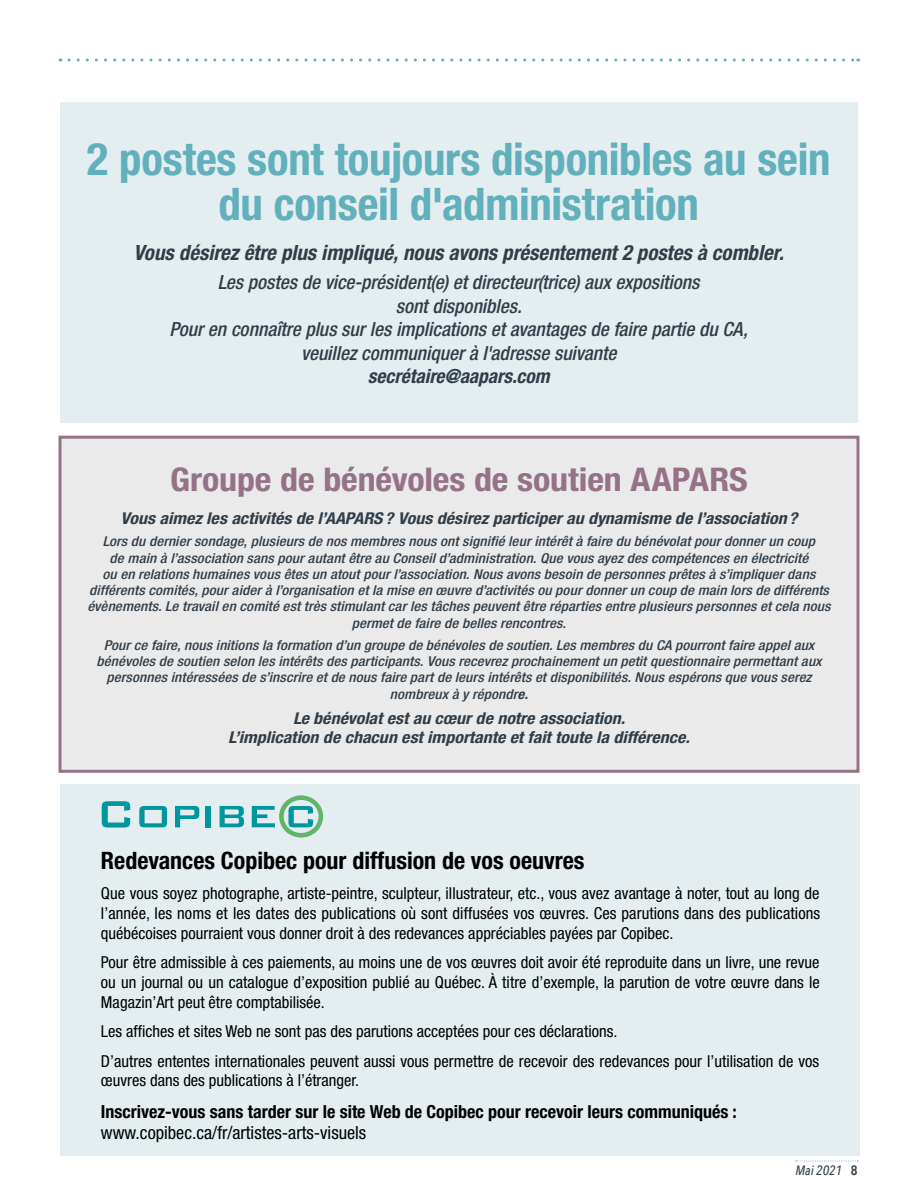
<style>
.page{position:relative;width:918px;height:1188px;background:#fff}
.page>*{position:absolute;margin:0;border:0;box-sizing:border-box;transform-origin:0 0}
.t1{font:700 condensed 45px/45px "Helvetica Neue LT Pro";letter-spacing:-.005em;color:#61b0bb;text-align:center}
.t2{font:700 condensed 32.7px "Helvetica Neue LT Pro";color:#947287;scale:1.1 1}
.t3{font:700 condensed 24px "Helvetica Neue LT Pro";color:#000}
.t4{font:italic 700 condensed 21px "Helvetica Neue LT Pro";color:#313e48}
.t5{font:italic 500 condensed 19.5px/23.4px "Helvetica Neue LT Pro";color:#313e48;text-align:center}
.t6{font:italic 700 condensed 19.5px "Helvetica Neue LT Pro";letter-spacing:-.005em;color:#313e48}
.t7{font:condensed 18.15px "Helvetica Neue LT Pro";color:#000}
.t8{font:700 condensed 18px "Helvetica Neue LT Pro";color:#000}
.t9{font:condensed 16.5px/19.8px "Helvetica Neue LT Pro";color:#000;text-align:justify}
.t10{font:italic 700 condensed 16.35px/19.6px "Helvetica Neue LT Pro";color:#313e48;text-align:center;scale:1.1 1}
.t11{font:italic 500 condensed 13.65px/16.4px "Helvetica Neue LT Pro";letter-spacing:.01em;color:#313e48;text-align:center;scale:1.1 1}
.t12{font:italic 500 13.5px "Avenir Next Condensed";color:#313e48}
.s1{font-weight:700}
.s2{font-weight:600;font-style:normal}
</style>
<div class="page">
<svg style="left:796px;top:1161px;width:62px;height:1px"></svg>
<svg style="left:69px;top:58px;width:790px;height:4px"></svg>
<div style="left:60px;top:102px;width:798px;height:321px;background:#e4eef0"></div>
<div style="left:60px;top:784px;width:799px;height:372px;background:#e4eef0"></div>
<div style="left:279px;top:795px;width:44px;height:43px;border:5px solid #60b569;border-radius:50%"></div>
<svg style="left:102px;top:801px;width:28px;height:27px"></svg>
<svg style="left:139px;top:806px;width:28px;height:21px"></svg>
<svg style="left:175px;top:806px;width:24px;height:21px"></svg>
<div style="left:206px;top:806px;width:5px;height:21px;background:#00969e"></div>
<svg style="left:220px;top:806px;width:24px;height:21px"></svg>
<svg style="left:252px;top:806px;width:23px;height:21px"></svg>
<svg style="left:288px;top:806px;width:25px;height:21px"></svg>
<div style="left:60px;top:437px;width:798px;height:334px;background:#ebeaeb"></div>
<div style="left:58px;top:436px;width:802px;height:337px;border:3px solid #947287"></div>
<h1 class="t1" style="left:87px;top:136px;width:745px">2 postes sont toujours disponibles au sein du conseil d'administration</h1>
<h3 class="t4" style="left:134px;top:240px;width:652px">Vous désirez être plus impliqué, nous avons présentement 2 postes à combler.</h3>
<h3 class="t5" style="left:169px;top:271px;width:580px">Les postes de vice-président(e) et directeur(trice) aux expositions<br>sont disponibles.<br>Pour en connaître plus sur les implications et avantages de faire partie du CA, veuillez communiquer à l'adresse suivante</h3>
<h3 class="t6" style="left:368px;top:364px;width:183px">secrétaire@aapars.com</h3>
<h2 class="t2" style="left:170px;top:460px;width:527px">Groupe de bénévoles de soutien AAPARS</h2>
<p class="t10" style="left:120px;top:509px;width:617px">Vous aimez les activités de l’AAPARS? Vous désirez participer au dynamisme de l’association?</p>
<p class="t11" style="left:87px;top:533px;width:677px">Lors du dernier sondage, plusieurs de nos membres nous ont signifié leur intérêt à faire du bénévolat pour donner un coup<br>de main à l’association sans pour autant être au Conseil d’administration. Que vous ayez des compétences en électricité<br>ou en relations humaines vous êtes un atout pour l’association. Nous avons besoin de personnes prêtes à s’impliquer dans différents comités, pour aider à l’organisation et la mise en œuvre d’activités ou pour donner un coup de main lors de différents évènements. Le travail en comité est très stimulant car les tâches peuvent être réparties entre plusieurs personnes et cela nous permet de faire de belles rencontres.</p>
<p class="t11" style="left:96px;top:637px;width:661px">Pour ce faire, nous initions la formation d’un groupe de bénévoles de soutien. Les membres du CA pourront faire appel aux bénévoles de soutien selon les intérêts des participants. Vous recevrez prochainement un petit questionnaire permettant aux personnes intéressées de s’inscrire et de nous faire part de leurs intérêts et disponibilités. Nous espérons que vous serez nombreux à y répondr<span class="s1">e.</span></p>
<p class="t10" style="left:228px;top:708px;width:421px">Le bénévolat est au cœur de notre association.<br>L’implication de chacun est importante et fait toute la différence.</p>
<h3 class="t3" style="left:101px;top:846px;width:485px">Redevances Copibec pour diffusion de vos oeuvres</h3>
<p class="t9" style="left:101px;top:883px;width:721px">Que vous soyez photographe, artiste-peintre, sculpteur, illustrateur, etc., vous avez avantage à noter, tout au long de l’année, les noms et les dates des publications où sont diffusées vos œuvres. Ces parutions dans des publications québécoises pourraient vous donner droit à des redevances appréciables payées par Copibec.</p>
<p class="t9" style="left:101px;top:952px;width:720px">Pour être admissible à ces paiements, au moins une de vos œuvres doit avoir été reproduite dans un livre, une revue ou un journal ou un catalogue d’exposition publié au Québec. À titre d’exemple, la parution de votre œuvre dans le Magazin’Art peut être comptabilisée.</p>
<p class="t9" style="left:101px;top:1016px;width:720px;line-height:29.5px">Les affiches et sites Web ne sont pas des parutions acceptées pour ces déclarations.<br>D’autres ententes internationales peuvent aussi vous permettre de recevoir des redevances pour l’utilisation de vos</p>
<p class="t9" style="left:101px;top:1071px;width:260px">œuvres dans des publications à l’étranger.</p>
<h3 class="t8" style="left:101px;top:1100px;width:638px">Inscrivez-vous sans tarder sur le site Web de Copibec pour recevoir leurs communiqués :</h3>
<h3 class="t7" style="left:101px;top:1123px;width:267px">www.copibec.ca/fr/artistes-arts-visuels</h3>
<p class="t12" style="left:795px;top:1162px;width:64px">Mai 2021 <span class="s2">8</span></p>
</div>
